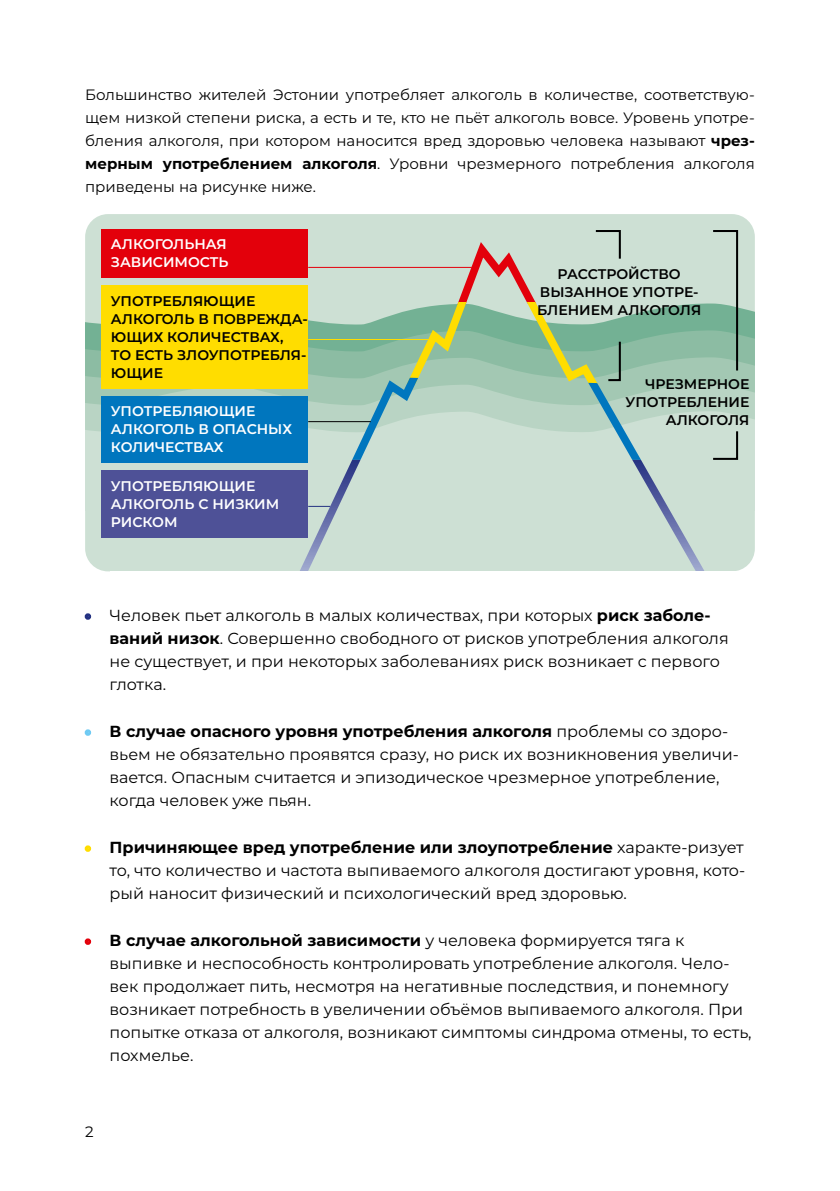
<style>
.page{position:relative;width:840px;height:1191px;background:#fff}
.page>*{position:absolute;margin:0;border:0;box-sizing:border-box;transform-origin:0 0}
.t1{font:16px/23px "Montserrat";color:#000}
.t2{font:15px/23px "Montserrat";color:#000;text-align:justify}
.t3{font:600 14px/18px "Montserrat";color:#000;text-align:center}
.t4{font:600 14px/18px "Montserrat";color:#fff}
.s1{font-weight:700}
.s2{color:#243282}
.s3{color:#6fcaf3}
.s4{color:#fd0}
.s5{color:#e3000b}
</style>
<div class="page">
<div style="left:85px;top:214px;width:669px;height:357px;background:#cde0d4;border-radius:23px"></div>
<svg style="left:85px;top:383px;width:669px;height:27px;fill:#a7cbb6"></svg>
<svg style="left:85px;top:410px;width:669px;height:22px"></svg>
<svg style="left:266px;top:229px;width:478px;height:231px"></svg>
<hr style="left:308px;top:267px;width:163px;height:1px;background:#e3000b">
<hr style="left:308px;top:339px;width:120px;height:1px;background:#fd0">
<hr style="left:308px;top:421px;width:62px;height:1px;background:#000">
<svg style="left:300px;top:460px;width:453px;height:111px"></svg>
<div style="left:101px;top:230px;width:207px;height:48px;background:#e3000b"></div>
<div style="left:101px;top:285px;width:207px;height:104px;background:#fd0"></div>
<div style="left:101px;top:396px;width:207px;height:67px;background:#0076be"></div>
<div style="left:101px;top:470px;width:207px;height:68px;background:#4e5197"></div>
<p class="t2" style="left:85px;top:82px;width:671px">Большинство жителей Эстонии употребляет алкоголь в количестве, соответствую&shy;щем низкой степени риска, а есть и те, кто не пьёт алкоголь вовсе. Уровень употре&shy;бления алкоголя, при котором наносится вред здоровью человека называют <span class="s1">чрез&shy;мерным употреблением алкоголя</span>. Уровни чрезмерного потребления алкоголя приведены на рисунке ниже.</p>
<p class="t4" style="left:111px;top:235px;width:119px">АЛКОГОЛЬНАЯ<br>ЗАВИСИМОСТЬ</p>
<p class="t3" style="left:111px;top:291px;width:198px;text-align:left">УПОТРЕБЛЯЮЩИЕ<br>АЛКОГОЛЬ В ПОВРЕЖДА-<br>ЮЩИХ КОЛИЧЕСТВАХ,<br>ТО ЕСТЬ ЗЛОУПОТРЕБЛЯ-<br>ЮЩИЕ</p>
<p class="t4" style="left:111px;top:402px;width:183px">УПОТРЕБЛЯЮЩИЕ<br>АЛКОГОЛЬ В ОПАСНЫХ<br>КОЛИЧЕСТВАХ</p>
<p class="t4" style="left:111px;top:476px;width:170px">УПОТРЕБЛЯЮЩИЕ<br>АЛКОГОЛЬ С НИЗКИМ<br>РИСКОМ</p>
<p class="t3" style="left:537px;top:264px;width:165px">РАССТРОЙСТВО<br>ВЫЗАННОЕ УПОТРЕ-<br>БЛЕНИЕМ АЛКОГОЛЯ</p>
<p class="t3" style="left:625px;top:374px;width:125px;text-align:right">ЧРЕЗМЕРНОЕ<br>УПОТРЕБЛЕНИЕ<br>АЛКОГОЛЯ</p>
<p class="t1" style="left:109px;top:603px;width:620px;text-indent:-24px"><span class="s2">•</span> Человек пьет алкоголь в малых количествах, при которых <span class="s1">риск заболе&shy;ваний низок</span>. Совершенно свободного от рисков употребления алкоголя не существует, и при некоторых заболеваниях риск возникает с первого глотка.</p>
<p class="t1" style="left:109px;top:719px;width:630px;text-indent:-24px"><span class="s3">•</span> <span class="s1">В случае опасного уровня употребления алкоголя</span> проблемы со здоро&shy;вьем не обязательно проявятся сразу, но риск их возникновения увеличи&shy;вается. Опасным считается и эпизодическое чрезмерное употребление, когда человек уже пьян.</p>
<p class="t1" style="left:109px;top:835px;width:637px;text-align:justify;text-indent:-24px"><span class="s4">•</span> <span class="s1">Причиняющее вред употребление или злоупотребление</span> характе-ризует то, что количество и частота выпиваемого алкоголя достигают уровня, кото&shy;рый наносит физический и психологический вред здоровью.</p>
<p class="t1" style="left:109px;top:928px;width:643px;text-indent:-24px"><span class="s5">•</span> <span class="s1">В случае алкогольной зависимости</span> у человека формируется тяга к выпивке и неспособность контролировать употребление алкоголя. Чело&shy;век продолжает пить, несмотря на негативные последствия, и понемногу возникает потребность в увеличении объёмов выпиваемого алкоголя. При попытке отказа от алкоголя, возникают симптомы синдрома отмены, то есть, похмелье.</p>
<p class="t2" style="left:85px;top:1120px;width:10px">2</p>
</div>
